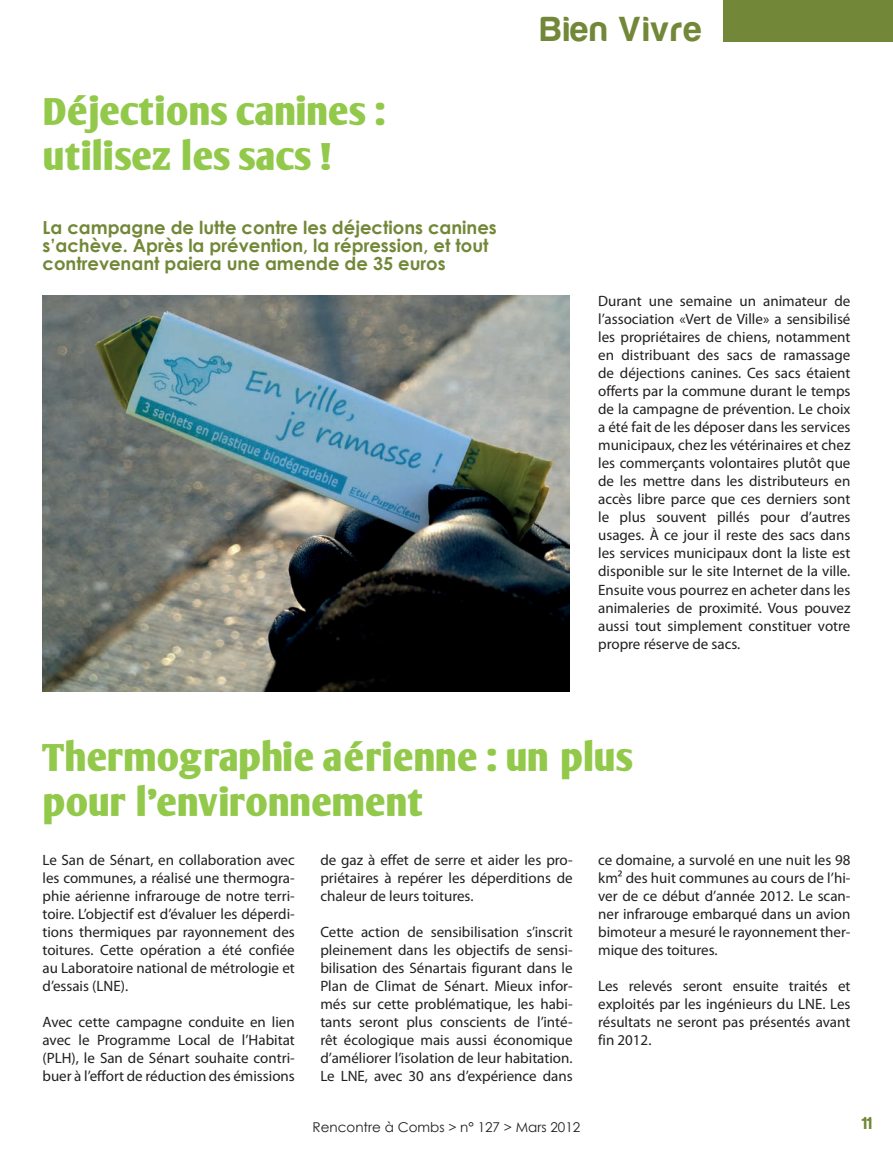
<style>
.page{position:relative;width:893px;height:1149px;background:#fff}
.page>*{position:absolute;margin:0;border:0;box-sizing:border-box;transform-origin:0 0}
.t1{font:700 37.5px/45px "Oli Jo";letter-spacing:-.04em;color:#92c94b}
.t2{font:700 37.5px/45px "Oli Jo";color:#92c94b}
.t3{font:36px "Harabara";letter-spacing:.05em;color:#728838}
.t4{font:700 18px/18px "Century Gothic";color:#728838}
.t5{font:18px "Harabara";color:#728838}
.t6{font:15px/18px "Myriad Pro";color:#231f20;text-align:justify}
.t7{font:13.5px "Century Gothic";color:#231f20}
</style>
<div class="page">
<img style="left:43px;top:296px;width:527px;height:395px">
<div style="left:724px;top:0;width:169px;height:42px;background:#728838"></div>
<h1 class="t2" style="left:43px;top:89px;width:344px">Déjections canines : utilisez les sacs !</h1>
<p class="t4" style="left:43px;top:218px;width:456px">La campagne de lutte contre les déjections canines s’achève. Après la prévention, la répression, et tout contrevenant paiera une amende de 35 euros</p>
<h2 class="t3" style="left:541px;top:11px;width:162px">Bien Vivre</h2>
<p class="t6" style="left:598px;top:292px;width:254px">Durant une semaine un animateur de l’association «Vert de Ville» a sensibilisé les propriétaires de chiens, notamment en distribuant des sacs de ramassage de déjections canines. Ces sacs étaient offerts par la commune durant le temps de la campagne de prévention. Le choix a été fait de les déposer dans les services municipaux, chez les vétérinaires et chez les commerçants volontaires plutôt que de les mettre dans les distributeurs en accès libre parce que ces derniers sont le plus souvent pillés pour d’autres usages. À ce jour il reste des sacs dans les services municipaux dont la liste est disponible sur le site Internet de la ville.<br>Ensuite vous pourrez en acheter dans les animaleries de proximité. Vous pouvez aussi tout simplement constituer votre propre réserve de sacs.</p>
<h1 class="t1" style="left:43px;top:735px;width:593px">Thermographie aérienne : un plus pour l’environnement</h1>
<p class="t6" style="left:43px;top:850px;width:254px">Le San de Sénart, en collaboration avec les communes, a réalisé une thermogra&shy;phie aérienne infrarouge de notre terri&shy;toire. L’objectif est d’évaluer les déperdi&shy;tions thermiques par rayonnement des toitures. Cette opération a été confiée au Laboratoire national de métrologie et d’essais (LNE).</p>
<p class="t6" style="left:43px;top:1012px;width:254px">Avec cette campagne conduite en lien avec le Programme Local de l’Habitat (PLH), le San de Sénart souhaite contri&shy;buer à l’effort de réduction des émissions</p>
<p class="t6" style="left:320px;top:850px;width:254px">de gaz à effet de serre et aider les pro&shy;priétaires à repérer les déperditions de chaleur de leurs toitures.</p>
<p class="t6" style="left:320px;top:922px;width:254px">Cette action de sensibilisation s’inscrit pleinement dans les objectifs de sensi&shy;bilisation des Sénartais figurant dans le Plan de Climat de Sénart. Mieux infor&shy;més sur cette problématique, les habi&shy;tants seront plus conscients de l’inté&shy;rêt écologique mais aussi économique d’améliorer l’isolation de leur habitation.<br>Le LNE, avec 30 ans d’expérience dans</p>
<p class="t6" style="left:598px;top:850px;width:254px">ce domaine, a survolé en une nuit les 98 km² des huit communes au cours de l’hi&shy;ver de ce début d’année 2012. Le scan&shy;ner infrarouge embarqué dans un avion bimoteur a mesuré le rayonnement ther&shy;mique des toitures.</p>
<p class="t6" style="left:598px;top:976px;width:254px">Les relevés seront ensuite traités et exploités par les ingénieurs du LNE. Les résultats ne seront pas présentés avant fin 2012.</p>
<p class="t7" style="left:313px;top:1118px;width:269px">Rencontre à Combs &gt; n° 127 &gt; Mars 2012</p>
<p class="t5" style="left:862px;top:1113px;width:11px">11</p>
</div>
